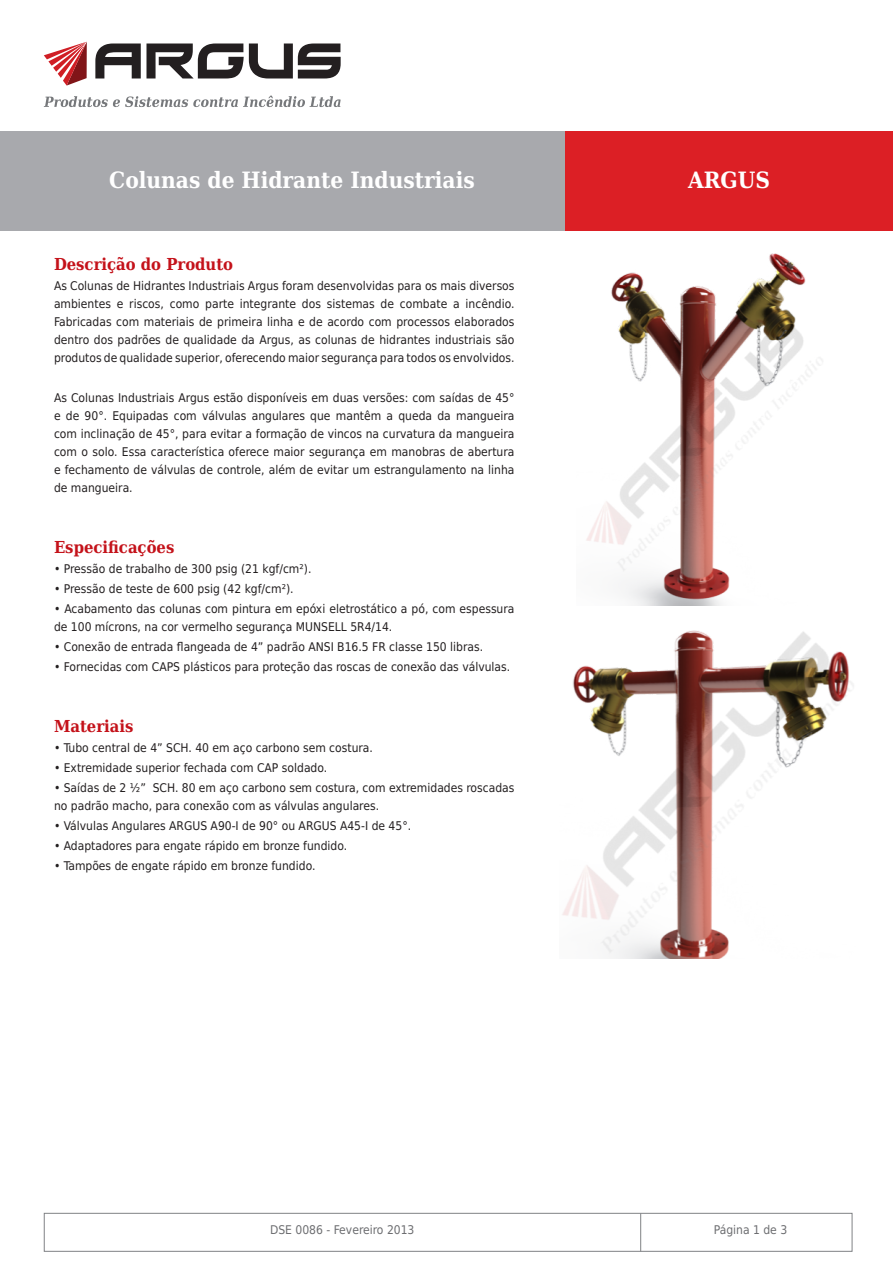
<style>
.page{position:relative;width:893px;height:1263px;background:#fff}
.page>*{position:absolute;margin:0;border:0;box-sizing:border-box;transform-origin:0 0}
.t1{font:700 22.5px "DejaVu Serif Condensed";color:#fff}
.t2{font:700 16.5px "DejaVu Serif Condensed";color:#c4121a}
.t3{font:12px/18px "DejaVu Sans Condensed";color:#231f20;text-align:justify}
.t4{font:12px "DejaVu Sans Condensed";color:#6c6d70}
</style>
<div class="page">
<div style="left:44px;top:1213px;width:808px;height:39px;border:1px solid #808285"></div>
<hr style="left:640px;top:1213px;width:1px;height:38px;background:#808285">
<div style="left:0;top:132px;width:893px;height:99px;background:#a8a9ad"></div>
<svg style="left:44px;top:42px;width:43px;height:44px"></svg>
<svg style="left:95px;top:44px;width:246px;height:34px"></svg>
<svg style="left:44px;top:96px;width:297px;height:11px"></svg>
<div style="left:565px;top:132px;width:328px;height:99px;background:#dc1f25"></div>
<img style="left:586px;top:253px;width:237px;height:352px">
<img style="left:562px;top:630px;width:292px;height:329px">
<p class="t1" style="left:109px;top:160px;width:367px">Colunas de Hidrante Industriais</p>
<p class="t1" style="left:688px;top:160px;width:84px">ARGUS</p>
<p class="t2" style="left:54px;top:249px;width:181px">Descrição do Produto</p>
<p class="t3" style="left:54px;top:276px;width:462px">As Colunas de Hidrantes Industriais Argus foram desenvolvidas para os mais diversos ambientes e riscos, como parte integrante dos sistemas de combate a incêndio.<br>Fabricadas com materiais de primeira linha e de acordo com processos elaborados dentro dos padrões de qualidade da Argus, as colunas de hidrantes industriais são produtos de qualidade superior, oferecendo maior segurança para todos os envolvidos.</p>
<p class="t3" style="left:54px;top:389px;width:462px">As Colunas Industriais Argus estão disponíveis em duas versões: com saídas de 45° e de 90°. Equipadas com válvulas angulares que mantêm a queda da mangueira com inclinação de 45°, para evitar a formação de vincos na curvatura da mangueira com o solo. Essa característica oferece maior segurança em manobras de abertura e fechamento de válvulas de controle, além de evitar um estrangulamento na linha de mangueira.</p>
<p class="t2" style="left:54px;top:532px;width:122px">Especificações</p>
<p class="t3" style="left:54px;top:559px;width:259px">• Pressão de trabalho de 300 psig (21 kgf/cm²).</p>
<p class="t3" style="left:54px;top:579px;width:241px">• Pressão de teste de 600 psig (42 kgf/cm²).</p>
<p class="t3" style="left:54px;top:599px;width:462px">• Acabamento das colunas com pintura em epóxi eletrostático a pó, com espessura de 100 mícrons, na cor vermelho segurança MUNSELL 5R4/14.</p>
<p class="t3" style="left:54px;top:638px;width:431px">• Conexão de entrada flangeada de 4” padrão ANSI B16.5 FR classe 150 libras.</p>
<p class="t3" style="left:54px;top:658px;width:458px">• Fornecidas com CAPS plásticos para proteção das roscas de conexão das válvulas.</p>
<p class="t2" style="left:54px;top:711px;width:81px">Materiais</p>
<p class="t3" style="left:54px;top:738px;width:321px">• Tubo central de 4” SCH. 40 em aço carbono sem costura.</p>
<p class="t3" style="left:54px;top:758px;width:275px">• Extremidade superior fechada com CAP soldado.</p>
<p class="t3" style="left:54px;top:778px;width:462px">• Saídas de 2 ½” SCH. 80 em aço carbono sem costura, com extremidades roscadas no padrão macho, para conexão com as válvulas angulares.</p>
<p class="t3" style="left:54px;top:817px;width:359px">• Válvulas Angulares ARGUS A90-I de 90° ou ARGUS A45-I de 45°.</p>
<p class="t3" style="left:54px;top:837px;width:295px">• Adaptadores para engate rápido em bronze fundido.</p>
<p class="t3" style="left:54px;top:857px;width:263px">• Tampões de engate rápido em bronze fundido.</p>
<p class="t4" style="left:270px;top:1220px;width:146px">DSE 0086 - Fevereiro 2013</p>
<p class="t4" style="left:714px;top:1220px;width:75px">Página 1 de 3</p>
</div>
